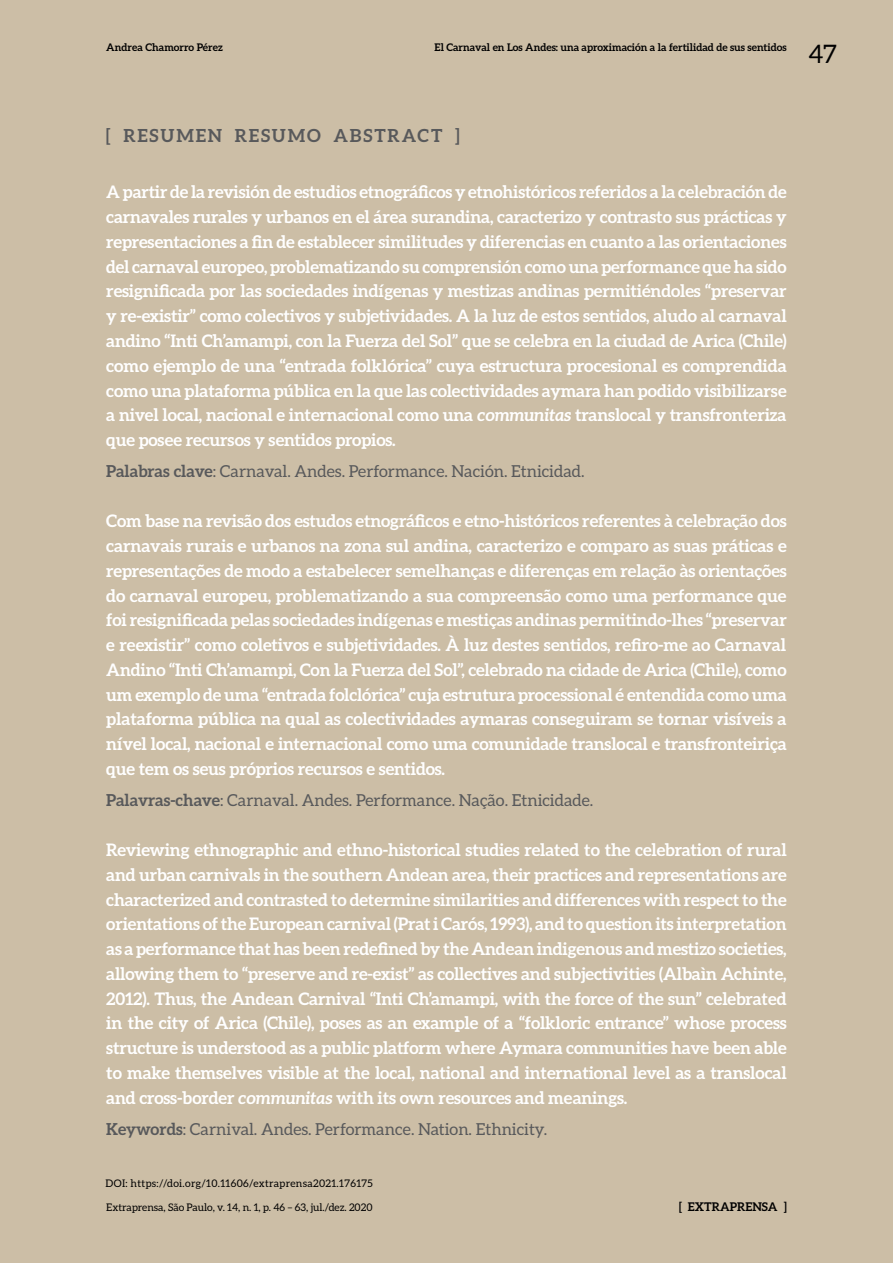
<style>
.page{position:relative;width:893px;height:1263px;background:#ccbea6}
.page>*{position:absolute;margin:0;border:0;box-sizing:border-box;transform-origin:0 0}
.t1{font:25.5px "Aleo";color:#000}
.t2{font:700 18px "Aleo";letter-spacing:.1em;color:#58595b}
.t3{font:700 17.25px/24.8px "Aleo";letter-spacing:-.01em;color:#fff;text-align:justify}
.t4{font:16.5px "Aleo";color:#58595b}
.t5{font:700 12px "Aleo";color:#000}
.t6{font:700 10.5px "Aleo";color:#000}
.t7{font:10.5px "Aleo";color:#000}
.t8{font:10.5px "Aleo";letter-spacing:.03em;color:#000}
.s1{font-style:italic}
.s2{font-weight:700}
</style>
<div class="page">
<p class="t6" style="left:106px;top:41px;width:118px">Andrea Chamorro Pérez</p>
<p class="t6" style="left:435px;top:41px;width:354px">El Carnaval en Los Andes: una aproximación a la fertilidad de sus sentidos</p>
<h1 class="t1" style="left:808px;top:40px;width:30px">47</h1>
<p class="t2" style="left:106px;top:125px;width:355px">[ RESUMEN RESUMO ABSTRACT ]</p>
<p class="t3" style="left:106px;top:180px;width:682px">A partir de la revisión de estudios etnográficos y etnohistóricos referidos a la celebración de carnavales rurales y urbanos en el área surandina, caracterizo y contrasto sus prácticas y representaciones a fin de establecer similitudes y diferencias en cuanto a las orientaciones del carnaval europeo, problematizando su comprensión como una performance que ha sido resignificada por las sociedades indígenas y mestizas andinas permitiéndoles “preservar y re-existir” como colectivos y subjetividades. A la luz de estos sentidos, aludo al carnaval andino “Inti Ch’amampi, con la Fuerza del Sol” que se celebra en la ciudad de Arica (Chile) como ejemplo de una “entrada folklórica” cuya estructura procesional es comprendida como una plataforma pública en la que las colectividades aymara han podido visibilizarse a nivel local, nacional e internacional como una <span class="s1">communitas</span> translocal y transfronteriza que posee recursos y sentidos propios.</p>
<p class="t4" style="left:106px;top:462px;width:480px"><span class="s2">Palabras clave</span>: Carnaval. Andes. Performance. Nación. Etnicidad.</p>
<p class="t3" style="left:106px;top:508px;width:682px">Com base na revisão dos estudos etnográficos e etno-históricos referentes à celebração dos carnavais rurais e urbanos na zona sul andina, caracterizo e comparo as suas práticas e representações de modo a estabelecer semelhanças e diferenças em relação às orientações do carnaval europeu, problematizando a sua compreensão como uma performance que foi resignificada pelas sociedades indígenas e mestiças andinas permitindo-lhes “preservar e reexistir” como coletivos e subjetividades. À luz destes sentidos, refiro-me ao Carnaval Andino “Inti Ch’amampi, Con la Fuerza del Sol”, celebrado na cidade de Arica (Chile), como um exemplo de uma “entrada folclórica” cuja estrutura processional é entendida como uma plataforma pública na qual as colectividades aymaras conseguiram se tornar visíveis a nível local, nacional e internacional como uma comunidade translocal e transfronteiriça que tem os seus próprios recursos e sentidos.</p>
<p class="t4" style="left:106px;top:791px;width:489px"><span class="s2">Palavras-chave</span>: Carnaval. Andes. Performance. Nação. Etnicidade.</p>
<p class="t3" style="left:106px;top:837px;width:682px">Reviewing ethnographic and ethno-historical studies related to the celebration of rural and urban carnivals in the southern Andean area, their practices and representations are characterized and contrasted to determine similarities and differences with respect to the orientations of the European carnival (Prat i Carós, 1993), and to question its interpretation as a performance that has been redefined by the Andean indigenous and mestizo societies, allowing them to “preserve and re-exist” as collectives and subjectivities (Albaìn Achinte, 2012). Thus, the Andean Carnival “Inti Ch’amampi, with the force of the sun” celebrated in the city of Arica (Chile), poses as an example of a “folkloric entrance” whose process structure is understood as a public platform where Aymara communities have been able to make themselves visible at the local, national and international level as a translocal and cross-border <span class="s1">communitas</span> with its own resources and meanings.</p>
<p class="t4" style="left:106px;top:1119px;width:442px"><span class="s2">Keywords</span>: Carnival. Andes. Performance. Nation. Ethnicity.</p>
<p class="t8" style="left:105px;top:1177px;width:269px">DOI: https://doi.org/10.11606/extraprensa2021.176175</p>
<p class="t7" style="left:106px;top:1201px;width:268px">Extraprensa, São Paulo, v. 14, n. 1, p. 46 – 63, jul./dez. 2020</p>
<p class="t5" style="left:679px;top:1199px;width:109px">[ EXTRAPRENSA ]</p>
</div>
